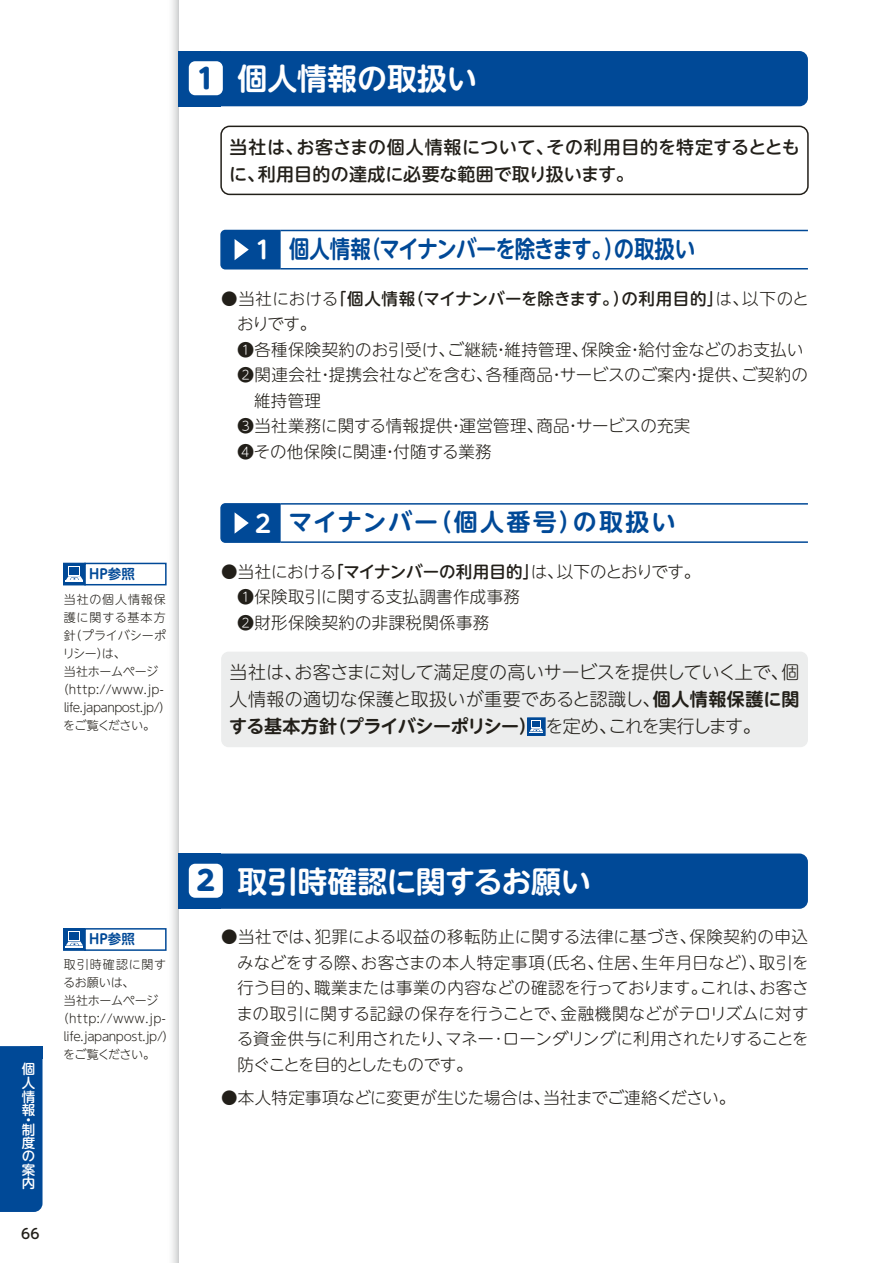
<style>
.page{position:relative;width:893px;height:1263px;background:#fff}
.page>*{position:absolute;margin:0;border:0;box-sizing:border-box;transform-origin:0 0}
.t1{font:30px "UD Shin M Go Pro De Bold 90 pv RKSJ H";color:#fff}
.t2{font:24px "UD Shin M Go Pro De Bold 90 pv RKSJ H";letter-spacing:-.04em;color:#004997;scale:.85 1}
.t3{font:24px "UD Shin M Go Pro De Bold 90 pv RKSJ H";letter-spacing:.085em;color:#004997}
.t4{font:18px/27px "UD Shin M Go Pro Light 90 pv RKSJ H";color:#221f19}
.t5{font:18px/27px "UD Shin M Go Pro Medium 90 pv RKSJ H";letter-spacing:.015em;color:#221f19}
.t6{font:18px "UD Shin M Go Pro De Bold 90 pv RKSJ H";letter-spacing:-.02em;color:#221f19}
.t7{font:16.5px/25.5px "UD Shin M Go Pro Light 90 pv RKSJ H";letter-spacing:.01em;color:#221f19}
.t8{font:16.5px "UD Shin M Go Pro Light 90 pv RKSJ H";letter-spacing:-.01em;color:#221f19}
.t9{font:16.5px "UD Shin M Go Pro Medium 90 pv RKSJ H";letter-spacing:.015em;color:#221f19}
.t10{font:13.8px "UD Shin M Go Pro Medium 90 pv RKSJ H";color:#221f19}
.t11{font:13.5px/13.6px "UD Shin M Go Pro Medium 90 pv RKSJ H";color:#fff;text-align:justify}
.t12{font:13.5px "UD Shin M Go Pro De Bold 90 pv RKSJ H";color:#004997}
.t13{font:12px "UD Shin M Go Pro Light 90 pv RKSJ H";letter-spacing:-.01em;color:#221f19}
.t14{font:12px "UD Shin M Go Pro Light 90 pv RKSJ H";letter-spacing:-.04em;color:#221f19}
.t15{font:12px "UD Shin M Go Pro Light 90 pv RKSJ H";letter-spacing:.075em;color:#221f19}
.t16{font:12px "UD Shin M Go Pro Light 90 pv RKSJ H";letter-spacing:-.055em;color:#221f19}
.t17{font:12px "UD Shin M Go Pro Light 90 pv RKSJ H";letter-spacing:.02em;color:#221f19}
.t18{font:12px "UD Shin M Go Pro Light 90 pv RKSJ H";letter-spacing:.03em;color:#221f19}
.t19{font:12px "UD Shin M Go Pro Light 90 pv RKSJ H";letter-spacing:.01em;color:#221f19}
.t20{font:12px "UD Shin M Go Pro Light 90 pv RKSJ H";letter-spacing:.09em;color:#221f19}
.s1{font-family:"UD Shin M Go Pro Heavy 90 pv RKSJ H";font-size:27.15px;color:#004997}
.s2{color:#fff}
.s3{font-family:"UD Shin M Go Pro Light 90 pv RKSJ H"}
.s4{font-family:"UD Shin M Go Pro Medium 90 pv RKSJ H"}
.s5{font-family:"UD Shin M Go Pro De Bold 90 pv RKSJ H"}
</style>
<div class="page">
<svg style="left:166px;top:0;width:13px;height:1263px"></svg>
<div style="left:179px;top:51px;width:629px;height:55px;background:#004997;border-radius:9px"></div>
<div style="left:179px;top:51px;width:42px;height:55px;background:#004997"></div>
<div style="left:189px;top:61px;width:34px;height:34px;background:#fff;border-radius:6px"></div>
<div style="left:179px;top:853px;width:629px;height:56px;background:#004997;border-radius:9px"></div>
<div style="left:179px;top:853px;width:42px;height:56px;background:#004997"></div>
<div style="left:189px;top:864px;width:34px;height:34px;background:#fff;border-radius:6px"></div>
<div style="left:64px;top:563px;width:21px;height:22px;background:#004997"></div>
<div style="left:63px;top:563px;width:23px;height:22px;border:2px solid #004997"></div>
<div style="left:84px;top:563px;width:83px;height:22px;border:2px solid #004997"></div>
<div style="left:68px;top:566px;width:12px;height:10px;background:#fff"></div>
<div style="left:69px;top:567px;width:10px;height:8px;background:#004997"></div>
<svg style="left:66px;top:576px;width:17px;height:6px"></svg>
<svg style="left:66px;top:931px;width:17px;height:10px"></svg>
<div style="left:63px;top:928px;width:23px;height:23px;border:2px solid #004997"></div>
<div style="left:84px;top:928px;width:83px;height:23px;border:2px solid #004997"></div>
<svg style="left:68px;top:932px;width:12px;height:9px"></svg>
<div style="left:69px;top:933px;width:10px;height:7px;background:#004997"></div>
<svg style="left:66px;top:941px;width:17px;height:5px"></svg>
<div style="left:221px;top:652px;width:587px;height:95px;background:#eceded;border-radius:7px"></div>
<div style="left:220px;top:126px;width:589px;height:69px;border:2px solid #221f19;border-radius:9px"></div>
<svg style="left:530px;top:720px;width:13px;height:8px"></svg>
<div style="left:527px;top:717px;width:19px;height:19px;border:2px solid #004997"></div>
<div style="left:532px;top:720px;width:9px;height:8px;background:#fff"></div>
<div style="left:532px;top:721px;width:8px;height:6px;background:#004997"></div>
<svg style="left:530px;top:728px;width:13px;height:5px"></svg>
<hr style="left:281px;top:230px;width:527px;height:1px;background:#004997">
<hr style="left:281px;top:268px;width:527px;height:1px;background:#004997">
<svg style="left:220px;top:229px;width:62px;height:41px;background:#1e5ea3"></svg>
<hr style="left:281px;top:503px;width:527px;height:2px;background:#004997">
<hr style="left:281px;top:541px;width:527px;height:2px;background:#004997">
<svg style="left:220px;top:503px;width:62px;height:40px;background:#185aa0"></svg>
<div style="left:0;top:1046px;width:43px;height:166px;background:#004997"></div>
<div style="left:30px;top:1046px;width:13px;height:13px;background:#004997"></div>
<p class="t12" style="left:89px;top:568px;width:47px">HP参照</p>
<p class="t15" style="left:64px;top:595px;width:104px">当社の個人情報保</p>
<p class="t15" style="left:64px;top:613px;width:104px">護に関する基本方</p>
<p class="t19" style="left:64px;top:631px;width:104px">針（プライバシーポ</p>
<p class="t13" style="left:63px;top:649px;width:65px">リシー）は、</p>
<p class="t13" style="left:64px;top:667px;width:96px">当社ホームページ</p>
<p class="t17" style="left:57px;top:685px;width:108px">（http://www.jp-</p>
<p class="t14" style="left:64px;top:703px;width:109px">life.japanpost.jp/）</p>
<p class="t16" style="left:63px;top:721px;width:94px">をご覧ください。</p>
<h1 class="t1" style="left:197px;top:68px;width:281px"><span class="s1">1</span> 個人情報の取扱い</h1>
<p class="t5" style="left:229px;top:136px;width:572px">当社は、お客さまの個人情報について、その利用目的を特定するとともに、利用目的の達成に必要な範囲で取り扱います。</p>
<h2 class="t2" style="left:255px;top:240px;width:519px"><span class="s2">1</span> 個人情報（マイナンバーを除きます。）の取扱い</h2>
<p class="t9" style="left:221px;top:292px;width:589px"><span class="s3">●当社における</span>「個人情報（マイナンバーを除きます。）の利用目的」<span class="s3">は、以下のと</span></p>
<p class="t7" style="left:237px;top:313px;width:81px">おりです。</p>
<p class="t7" style="left:238px;top:339px;width:567px">❶各種保険契約のお引受け、ご継続・維持管理、保険金・給付金などのお支払い</p>
<p class="t7" style="left:238px;top:364px;width:572px">❷関連会社・提携会社などを含む、各種商品・サービスのご案内・提供、ご契約の</p>
<p class="t7" style="left:254px;top:390px;width:68px">維持管理</p>
<p class="t7" style="left:238px;top:415px;width:454px">❸当社業務に関する情報提供・運営管理、商品・サービスの充実</p>
<p class="t8" style="left:238px;top:445px;width:256px">❹その他保険に関連・付随する業務</p>
<h2 class="t3" style="left:255px;top:513px;width:422px"><span class="s2">2</span> マイナンバー（個人番号）の取扱い</h2>
<p class="t7" style="left:238px;top:561px;width:464px;text-indent:-16px">●当社における<span class="s4">「マイナンバーの利用目的」</span>は、以下のとおりです。<br>❶保険取引に関する支払調書作成事務<br>❷財形保険契約の非課税関係事務</p>
<p class="t4" style="left:230px;top:661px;width:571px">当社は、お客さまに対して満足度の高いサービスを提供していく上で、個人情報の適切な保護と取扱いが重要であると認識し、<span class="s5">個人情報保護に関</span></p>
<p class="t6" style="left:229px;top:719px;width:533px">する基本方針（プライバシーポリシー）<span class="s3">　を定め、これを実行します。</span></p>
<p class="t11" style="left:22px;top:1064px;width:15px">個人情報</p>
<p class="t11" style="left:22px;top:1117px;width:14px;line-height:9.8px">・制</p>
<p class="t11" style="left:22px;top:1138px;width:15px">度の案内</p>
<p class="t10" style="left:21px;top:1228px;width:20px">66</p>
<p class="t12" style="left:89px;top:934px;width:47px">HP参照</p>
<p class="t20" style="left:64px;top:960px;width:104px">取引時確認に関す</p>
<p class="t13" style="left:63px;top:978px;width:73px">るお願いは、</p>
<p class="t13" style="left:64px;top:996px;width:96px">当社ホームページ</p>
<p class="t18" style="left:57px;top:1014px;width:110px">（http://www.jp-</p>
<p class="t13" style="left:64px;top:1032px;width:112px">life.japanpost.jp/）</p>
<p class="t16" style="left:63px;top:1050px;width:94px">をご覧ください。</p>
<h1 class="t1" style="left:197px;top:870px;width:396px"><span class="s1">2</span> 取引時確認に関するお願い</h1>
<p class="t7" style="left:236px;top:927px;width:574px;text-align:justify;text-indent:-15px">●当社では、犯罪による収益の移転防止に関する法律に基づき、保険契約の申込みなどをする際、お客さまの本人特定事項（氏名、住居、生年月日など）、取引を行う目的、職業または事業の内容などの確認を行っております。これは、お客さまの取引に関する記録の保存を行うことで、金融機関などがテロリズムに対する資金供与に利用されたり、マネー･ローンダリングに利用されたりすることを防ぐことを目的としたものです。</p>
<p class="t8" style="left:221px;top:1091px;width:516px">●本人特定事項などに変更が生じた場合は、当社までご連絡ください。</p>
</div>
